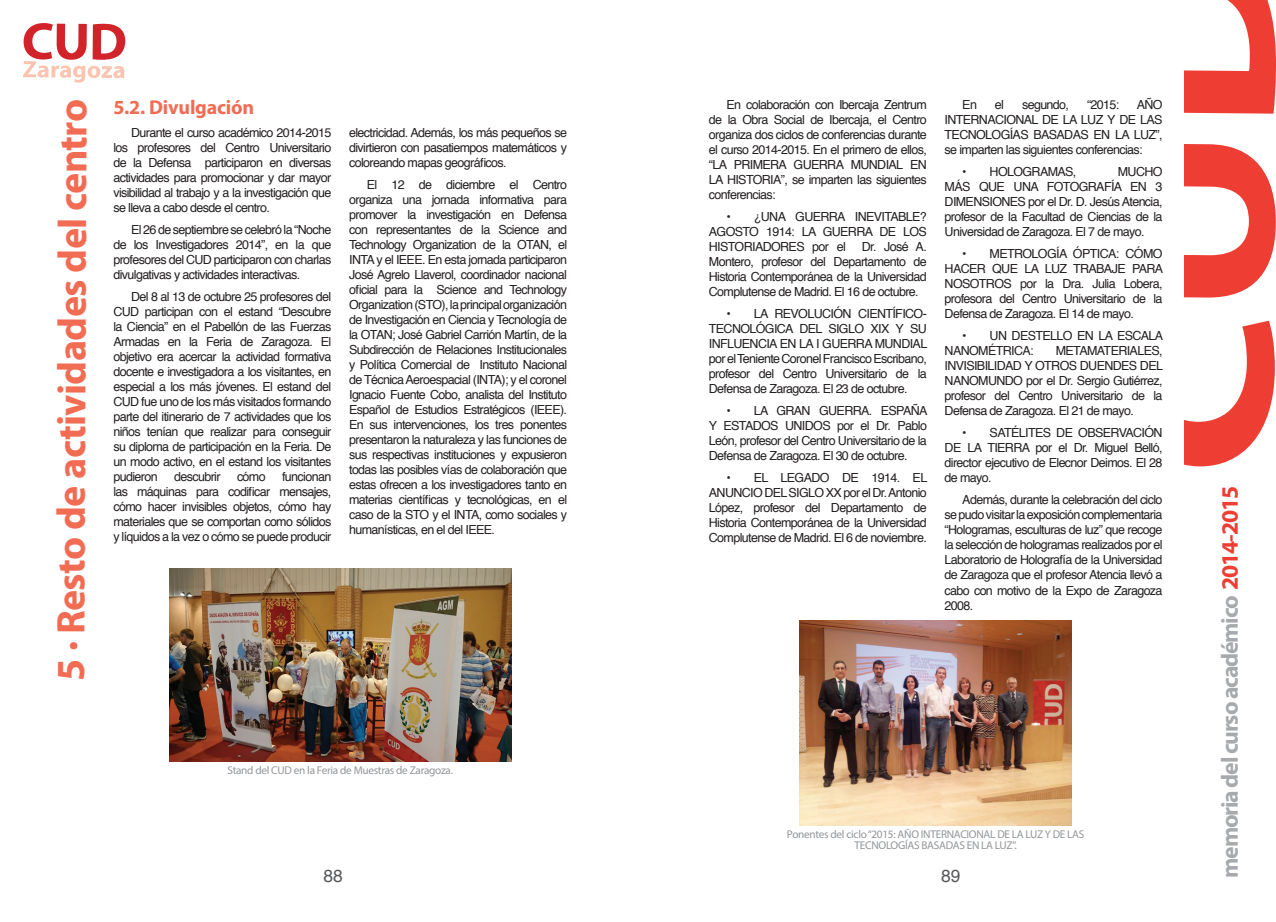
<style>
.page{position:relative;width:1276px;height:922px;background:#fff}
.page>*{position:absolute;margin:0;border:0;box-sizing:border-box;transform-origin:0 0}
.t1{font:700 40px "Myriad Pro";letter-spacing:-.02em;color:#f26b53}
.t2{font:700 23.62px "Myriad Pro";letter-spacing:-.05em;color:#a8a9ad}
.t3{font:700 20px "Myriad Pro";letter-spacing:-.01em;color:#f26b53}
.t4{font:17.5px "Helvetica";color:#57585a}
.t5{font:12.5px/15px "Helvetica";letter-spacing:-.05em;color:#231f20;text-align:justify}
.t6{font:11.25px/11.2px "Myriad Pro";letter-spacing:-.025em;color:#939598;text-align:center}
.s1{color:#ee3e34}
</style>
<div class="page">
<svg style="left:1184px;top:320px;width:91px;height:146px"></svg>
<svg style="left:1184px;top:144px;width:92px;height:154px"></svg>
<svg style="left:1184px;top:0;width:92px;height:114px"></svg>
<svg style="left:23px;top:23px;width:102px;height:60px"></svg>
<img style="left:169px;top:568px;width:342px;height:192px">
<img style="left:799px;top:620px;width:273px;height:205px">
<h1 class="t1" style="left:46px;top:680px;width:583px;rotate:-90deg">5 · Resto de actividades del centro</h1>
<h3 class="t3" style="left:113px;top:94px;width:142px">5.2. Divulgación</h3>
<p class="t5" style="left:113px;top:126px;width:219px;text-indent:18px">Durante el curso académico 2014-2015 los profesores del Centro Universitario de la Defensa participaron en diversas actividades para promocionar y dar mayor visibilidad al trabajo y a la investigación que se lleva a cabo desde el centro.</p>
<p class="t5" style="left:113px;top:223px;width:219px;text-indent:18px">El 26 de septiembre se celebró la “Noche de los Investigadores 2014”, en la que profesores del CUD participaron con charlas divulgativas y actividades interactivas.</p>
<p class="t5" style="left:113px;top:290px;width:219px;text-indent:18px">Del 8 al 13 de octubre 25 profesores del CUD participan con el estand “Descubre la Ciencia” en el Pabellón de las Fuerzas Armadas en la Feria de Zaragoza. El objetivo era acercar la actividad formativa docente e investigadora a los visitantes, en especial a los más jóvenes. El estand del CUD fue uno de los más visitados formando parte del itinerario de 7 actividades que los niños tenían que realizar para conseguir su diploma de participación en la Feria. De un modo activo, en el estand los visitantes pudieron</p>
<p class="t5" style="left:174px;top:470px;width:48px">descubrir</p>
<p class="t5" style="left:237px;top:470px;width:30px">cómo</p>
<p class="t5" style="left:113px;top:470px;width:219px;text-indent:169px">funcionan las máquinas para codificar mensajes, cómo hacer invisibles objetos, cómo hay materiales que se comportan como sólidos y líquidos a la vez o cómo se puede producir</p>
<p class="t5" style="left:349px;top:126px;width:219px">electricidad. Además, los más pequeños se divirtieron con pasatiempos matemáticos y coloreando mapas geográficos.</p>
<p class="t5" style="left:349px;top:178px;width:219px;text-indent:18px">El 12 de diciembre el Centro organiza una jornada informativa para promover la investigación en Defensa con representantes de la Science and Technology Organization de la OTAN, el INTA y el IEEE. En esta jornada participaron José Agrelo Llaverol, coordinador nacional oficial para la Science and Technology Organization (STO), la principal organización de Investigación en Ciencia y Tecnología de la OTAN; José Gabriel Carrión Martín, de la Subdirección de Relaciones Institucionales y Política Comercial de Instituto Nacional de Técnica Aeroespacial (INTA); y el coronel Ignacio Fuente Cobo, analista del Instituto Español de Estudios Estratégicos (IEEE).<br>En sus intervenciones, los tres ponentes presentaron la naturaleza y las funciones de sus respectivas instituciones y expusieron todas las posibles vías de colaboración que estas ofrecen a los investigadores tanto en materias científicas y tecnológicas, en el caso de la STO y el INTA, como sociales y humanísticas, en el del IEEE.</p>
<p class="t5" style="left:709px;top:98px;width:219px;text-indent:18px">En colaboración con Ibercaja Zentrum de la Obra Social de Ibercaja, el Centro organiza dos ciclos de conferencias durante el curso 2014-2015. En el primero de ellos, “LA PRIMERA GUERRA MUNDIAL EN LA HISTORIA”, se imparten las siguientes conferencias:</p>
<p class="t5" style="left:709px;top:210px;width:219px;text-indent:18px">• ¿UNA GUERRA INEVITABLE?<br>AGOSTO 1914: LA GUERRA DE LOS HISTORIADORES por el</p>
<p class="t5" style="left:709px;top:240px;width:219px;text-indent:153px">Dr. José A.<br>Montero, profesor del Departamento de Historia Contemporánea de la Universidad Complutense de Madrid. El 16 de octubre.</p>
<p class="t5" style="left:709px;top:307px;width:220px;text-indent:18px">• LA REVOLUCIÓN CIENTÍFICO-TECNOLÓGICA DEL SIGLO XIX Y SU INFLUENCIA EN LA I GUERRA MUNDIAL por el Teniente Coronel Francisco Escribano, profesor del Centro Universitario de la Defensa de Zaragoza. El 23 de octubre.</p>
<p class="t5" style="left:709px;top:404px;width:220px;text-indent:18px">• LA GRAN GUERRA. ESPAÑA Y ESTADOS UNIDOS por el Dr. Pablo León, profesor del Centro Universitario de la Defensa de Zaragoza. El 30 de octubre.</p>
<p class="t5" style="left:709px;top:471px;width:220px;text-indent:18px">• EL LEGADO DE 1914. EL ANUNCIO DEL SIGLO XX por el Dr. Antonio López, profesor del Departamento de Historia Contemporánea de la Universidad Complutense de Madrid. El 6 de noviembre.</p>
<p class="t5" style="left:944px;top:98px;width:219px;text-indent:192px">AÑO INTERNACIONAL DE LA LUZ Y DE LAS TECNOLOGÍAS BASADAS EN LA LUZ”, se imparten las siguientes conferencias:</p>
<p class="t5" style="left:962px;top:165px;width:116px">• HOLOGRAMAS,</p>
<p class="t5" style="left:962px;top:98px;width:16px">En</p>
<p class="t5" style="left:995px;top:98px;width:11px">el</p>
<p class="t5" style="left:1022px;top:98px;width:49px">segundo,</p>
<p class="t5" style="left:1087px;top:98px;width:34px">“2015:</p>
<p class="t5" style="left:944px;top:165px;width:219px;text-indent:173px">MUCHO MÁS QUE UNA FOTOGRAFÍA EN 3<br>DIMENSIONES por el Dr. D. Jesús Atencia, profesor de la Facultad de Ciencias de la Universidad de Zaragoza. El 7 de mayo.</p>
<p class="t5" style="left:944px;top:247px;width:220px;text-indent:18px">• METROLOGÍA ÓPTICA: CÓMO HACER QUE LA LUZ TRABAJE PARA NOSOTROS por la Dra. Julia Lobera, profesora del Centro Universitario de la Defensa de Zaragoza. El 14 de mayo.</p>
<p class="t5" style="left:944px;top:329px;width:220px;text-indent:18px">• UN DESTELLO EN LA ESCALA<br>NANOMÉTRICA:</p>
<p class="t5" style="left:944px;top:344px;width:220px;text-indent:111px">METAMATERIALES, INVISIBILIDAD Y OTROS DUENDES DEL NANOMUNDO por el Dr. Sergio Gutiérrez, profesor del Centro Universitario de la Defensa de Zaragoza. El 21 de mayo.</p>
<p class="t5" style="left:944px;top:426px;width:219px;text-indent:18px">• SATÉLITES DE OBSERVACIÓN DE LA TIERRA por el Dr. Miguel Belló, director ejecutivo de Elecnor Deimos. El 28 de mayo.</p>
<p class="t5" style="left:944px;top:493px;width:219px;text-indent:18px">Además, durante la celebración del ciclo se pudo visitar la exposición complementaria “Hologramas, esculturas de luz” que recoge la selección de hologramas realizados por el Laboratorio de Holografía de la Universidad de Zaragoza que el profesor Atencia llevó a cabo con motivo de la Expo de Zaragoza 2008.</p>
<p class="t6" style="left:227px;top:764px;width:227px">Stand del CUD en la Feria de Muestras de Zaragoza.</p>
<p class="t6" style="left:787px;top:828px;width:299px">Ponentes del ciclo “2015: AÑO INTERNACIONAL DE LA LUZ Y DE LAS<br>TECNOLOGÍAS BASADAS EN LA LUZ”.</p>
<h3 class="t4" style="left:323px;top:868px;width:21px">88</h3>
<h3 class="t4" style="left:941px;top:868px;width:21px">89</h3>
<h2 class="t2" style="left:1214px;top:877px;width:393px;rotate:-90deg">memoria del curso académico <span class="s1">2014-2015</span></h2>
</div>
